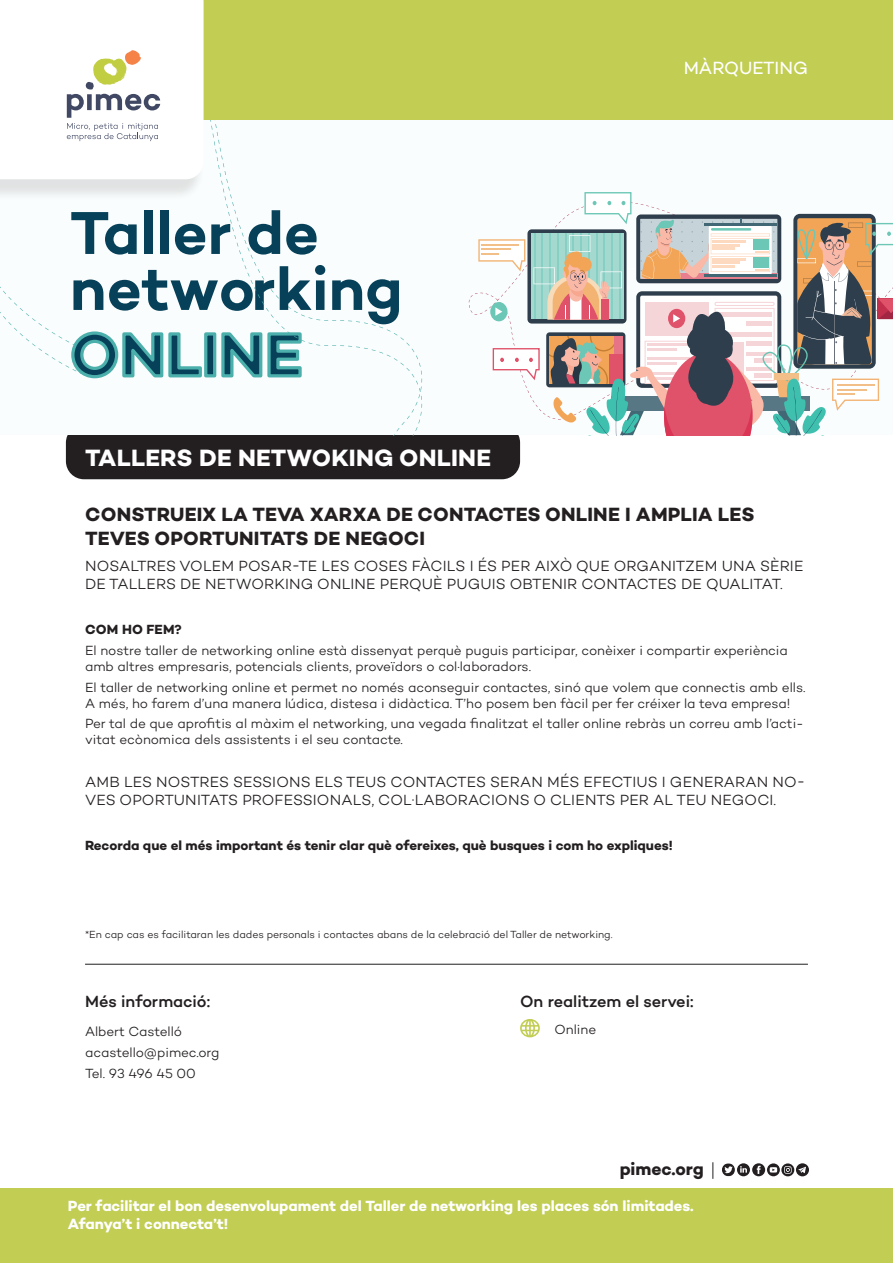
<style>
.page{position:relative;width:893px;height:1263px;background:#fff}
.page>*{position:absolute;margin:0;border:0;box-sizing:border-box;transform-origin:0 0}
.t1{font:600 61.65px/55.9px "Campton";color:#064159}
.t2{font:700 24px "Campton";letter-spacing:.01em;color:#fff}
.t3{font:700 19.5px/23.4px "Campton";letter-spacing:.01em;color:#231f20}
.t4{font:18px "Campton";color:#fff}
.t5{font:700 17.55px "Campton";letter-spacing:-.005em;color:#231f20}
.t6{font:500 16.5px "Campton";letter-spacing:-.005em;color:#231f20}
.t7{font:300 15px/18px "Campton";letter-spacing:.01em;color:#231f20}
.t8{font:700 15px/18px "Campton";letter-spacing:-.005em;color:#fff}
.t9{font:300 13.5px/16.2px "Campton";letter-spacing:-.005em;color:#231f20}
.t10{font:700 13.5px "Campton";letter-spacing:-.005em;color:#231f20}
.t11{font:300 10.5px "Campton";letter-spacing:-.005em;color:#231f20}
</style>
<div class="page">
<div style="left:66px;top:425px;width:454px;height:54px;background:#231f20;border-radius:18px"></div>
<div style="left:0;top:81px;width:893px;height:354px;background:#fafdfd"></div>
<svg style="left:478px;top:192px;width:415px;height:244px"></svg>
<div style="left:601px;top:300px;width:8px;height:20px;background:#e0526a"></div>
<svg style="left:0;top:119px;width:422px;height:316px"></svg>
<div style="left:0;top:0;width:893px;height:119px;background:#c1cd53"></div>
<div style="left:0;top:0;width:205px;height:201px;background:#231f20;opacity:.12"></div>
<svg style="left:0;top:0;width:204px;height:179px"></svg>
<hr style="left:85px;top:964px;width:723px;height:1px;background:#231f20">
<svg style="left:520px;top:1019px;width:20px;height:18px"></svg>
<div style="left:0;top:1188px;width:893px;height:75px;background:#c1cd53"></div>
<svg style="left:713px;top:1162px;width:1px;height:17px"></svg>
<svg style="left:737px;top:1163px;width:13px;height:13px"></svg>
<svg style="left:752px;top:1163px;width:13px;height:13px"></svg>
<svg style="left:722px;top:1163px;width:25px;height:13px"></svg>
<svg style="left:757px;top:1166px;width:4px;height:8px"></svg>
<svg style="left:767px;top:1163px;width:42px;height:13px"></svg>
<h1 class="t1" style="left:70px;top:204px;width:334px">Taller de networking</h1>
<h1 class="t1" style="left:70px;top:326px;width:234px">ONLINE</h1>
<h2 class="t2" style="left:85px;top:442px;width:407px">TALLERS DE NETWOKING ONLINE</h2>
<h3 class="t4" style="left:684px;top:57px;width:126px">MÀRQUETING</h3>
<h3 class="t3" style="left:85px;top:503px;width:671px">CONSTRUEIX LA TEVA XARXA DE CONTACTES ONLINE I AMPLIA LES<br>TEVES OPORTUNITATS DE NEGOCI</h3>
<p class="t7" style="left:85px;top:557px;width:720px">NOSALTRES VOLEM POSAR-TE LES COSES FÀCILS I ÉS PER AIXÒ QUE ORGANITZEM UNA SÈRIE<br>DE TALLERS DE NETWORKING ONLINE PERQUÈ PUGUIS OBTENIR CONTACTES DE QUALITAT.</p>
<p class="t10" style="left:85px;top:621px;width:98px">COM HO FEM?</p>
<p class="t9" style="left:85px;top:642px;width:704px">El nostre taller de networking online està dissenyat perquè puguis participar, conèixer i compartir experiència amb altres empresaris, potencials clients, proveïdors o col·laboradors.</p>
<p class="t9" style="left:85px;top:679px;width:722px">El taller de networking online et permet no només aconseguir contactes, sinó que volem que connectis amb ells.<br>A més, ho farem d’una manera lúdica, distesa i didàctica. T’ho posem ben fàcil per fer créixer la teva empresa!</p>
<p class="t9" style="left:85px;top:715px;width:720px">Per tal de que aprofitis al màxim el networking, una vegada finalitzat el taller online rebràs un correu amb l’acti&shy;vitat ecònomica dels assistents i el seu contacte.</p>
<p class="t7" style="left:85px;top:773px;width:722px">AMB LES NOSTRES SESSIONS ELS TEUS CONTACTES SERAN MÉS EFECTIUS I GENERARAN NO-<br>VES OPORTUNITATS PROFESSIONALS, COL·LABORACIONS O CLIENTS PER AL TEU NEGOCI.</p>
<p class="t10" style="left:85px;top:837px;width:589px">Recorda que el més important és tenir clar què ofereixes, què busques i com ho expliques!</p>
<p class="t11" style="left:85px;top:928px;width:529px">*En cap cas es facilitaran les dades personals i contactes abans de la celebració del Taller de networking.</p>
<p class="t6" style="left:85px;top:990px;width:127px">Més informació:</p>
<p class="t9" style="left:85px;top:1021px;width:136px;line-height:21px">Albert Castelló acastello@pimec.org<br>Tel. 93 496 45 00</p>
<p class="t6" style="left:520px;top:990px;width:175px">On realitzem el servei:</p>
<p class="t9" style="left:554px;top:1021px;width:43px">Online</p>
<p class="t5" style="left:620px;top:1158px;width:86px">pimec.org</p>
<p class="t8" style="left:68px;top:1197px;width:627px">Per facilitar el bon desenvolupament del Taller de networking les places són limitades.<br>Afanya’t i connecta’t!</p>
</div>
